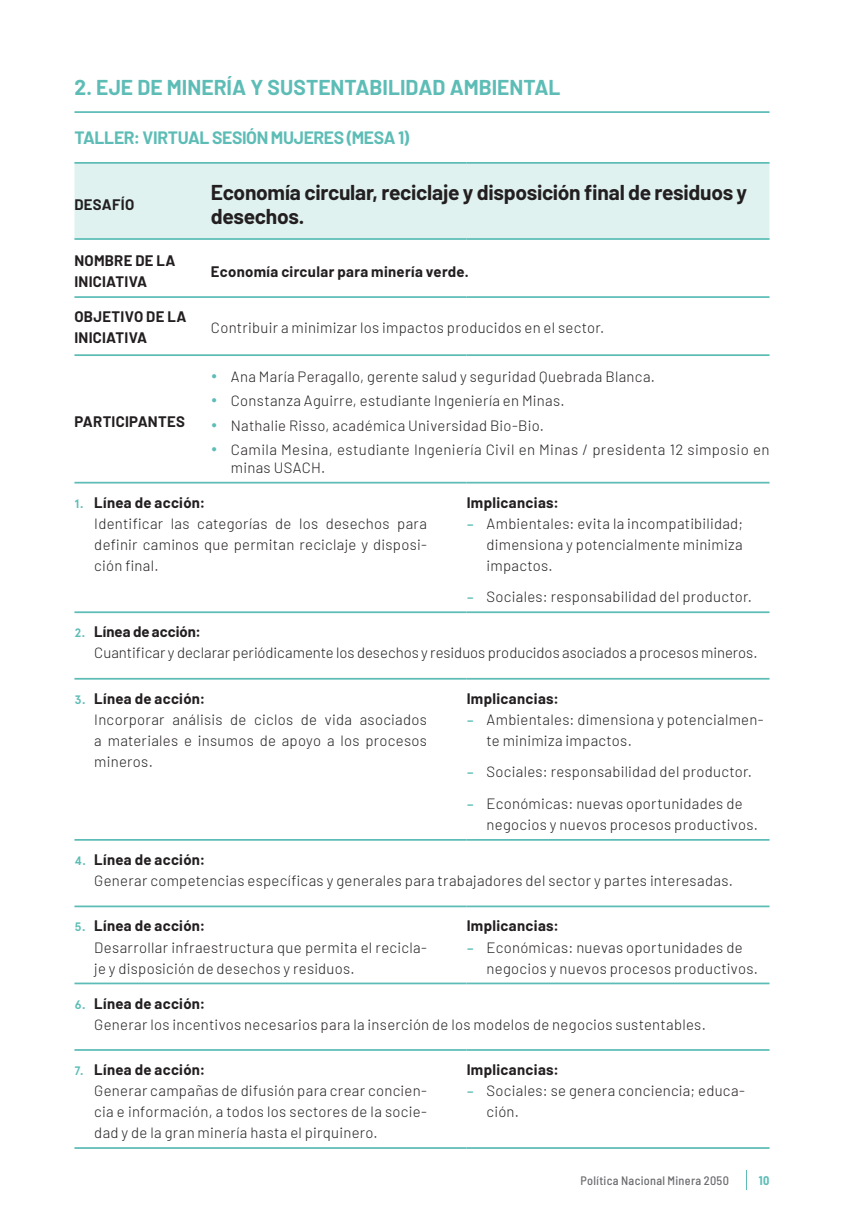
<style>
.page{position:relative;width:844px;height:1216px;background:#fff}
.page>*{position:absolute;margin:0;border:0;box-sizing:border-box;transform-origin:0 0}
.Cuerpo{font:700 21px/24.5px "Barlow";letter-spacing:-.015em;color:#231f20}
.Cuerpo-2{font:700 21px "Barlow";color:#5dbdb6}
.Cuerpo-3{font:700 17.5px "Barlow";letter-spacing:-.02em;color:#5dbdb6}
.Cuerpo-4{font:300 14.88px/21px "Barlow";letter-spacing:.02em;color:#231f20}
.Cuerpo-5{font:700 14.88px/21px "Barlow";letter-spacing:.02em;color:#231f20}
.Cuerpo-6{font:300 14.88px/21px "Barlow";color:#231f20}
.t1{font:500 semi-condensed 12.25px "Barlow";letter-spacing:.025em;color:#6c6d70}
.t2{font:700 semi-condensed 12.25px "Barlow";color:#5dbdb6}
.s1{font-family:"Apercu";font-weight:700;font-size:17.5px;color:#5dbdb6}
.s2{font-family:"Apercu";font-weight:700;font-size:12.25px;color:#5dbdb6}
.s3{font-weight:700}
</style>
<div class="page">
<hr style="left:74px;top:111px;width:695px;height:2px;background:#5dbdb6">
<div style="left:74px;top:164px;width:695px;height:74px;background:#dff2f0"></div>
<hr style="left:74px;top:162px;width:137px;height:2px;background:#5dbdb6">
<hr style="left:211px;top:162px;width:255px;height:2px;background:#5dbdb6">
<hr style="left:466px;top:162px;width:303px;height:2px;background:#5dbdb6">
<hr style="left:74px;top:238px;width:137px;height:2px;background:#5dbdb6">
<hr style="left:211px;top:238px;width:255px;height:2px;background:#5dbdb6">
<hr style="left:466px;top:238px;width:303px;height:2px;background:#5dbdb6">
<hr style="left:74px;top:296px;width:137px;height:2px;background:#5dbdb6">
<hr style="left:211px;top:296px;width:255px;height:2px;background:#5dbdb6">
<hr style="left:466px;top:296px;width:303px;height:2px;background:#5dbdb6">
<hr style="left:74px;top:354px;width:137px;height:2px;background:#5dbdb6">
<hr style="left:211px;top:354px;width:255px;height:2px;background:#5dbdb6">
<hr style="left:466px;top:354px;width:303px;height:2px;background:#5dbdb6">
<hr style="left:74px;top:482px;width:137px;height:1px;background:#5dbdb6">
<hr style="left:211px;top:482px;width:255px;height:1px;background:#5dbdb6">
<hr style="left:466px;top:482px;width:303px;height:1px;background:#5dbdb6">
<hr style="left:74px;top:611px;width:137px;height:2px;background:#5dbdb6">
<hr style="left:211px;top:611px;width:255px;height:2px;background:#5dbdb6">
<hr style="left:466px;top:611px;width:303px;height:2px;background:#5dbdb6">
<hr style="left:74px;top:678px;width:137px;height:1px;background:#5dbdb6">
<hr style="left:211px;top:678px;width:255px;height:1px;background:#5dbdb6">
<hr style="left:466px;top:678px;width:303px;height:1px;background:#5dbdb6">
<hr style="left:74px;top:839px;width:137px;height:1px;background:#5dbdb6">
<hr style="left:211px;top:839px;width:255px;height:1px;background:#5dbdb6">
<hr style="left:466px;top:839px;width:303px;height:1px;background:#5dbdb6">
<hr style="left:74px;top:905px;width:137px;height:2px;background:#5dbdb6">
<hr style="left:211px;top:905px;width:255px;height:2px;background:#5dbdb6">
<hr style="left:466px;top:905px;width:303px;height:2px;background:#5dbdb6">
<hr style="left:74px;top:982px;width:137px;height:2px;background:#5dbdb6">
<hr style="left:211px;top:982px;width:255px;height:2px;background:#5dbdb6">
<hr style="left:466px;top:982px;width:303px;height:2px;background:#5dbdb6">
<hr style="left:74px;top:1049px;width:137px;height:1px;background:#5dbdb6">
<hr style="left:211px;top:1049px;width:255px;height:1px;background:#5dbdb6">
<hr style="left:466px;top:1049px;width:303px;height:1px;background:#5dbdb6">
<hr style="left:74px;top:1147px;width:137px;height:1px;background:#5dbdb6">
<hr style="left:211px;top:1147px;width:255px;height:1px;background:#5dbdb6">
<hr style="left:466px;top:1147px;width:303px;height:1px;background:#5dbdb6">
<p class="Cuerpo-2" style="left:74px;top:72px;width:487px">2. EJE DE MINERÍA Y SUSTENTABILIDAD AMBIENTAL</p>
<p class="Cuerpo-3" style="left:74px;top:125px;width:336px">TALLER: VIRTUAL SESIÓN MUJERES (MESA 1)</p>
<p class="Cuerpo-5" style="left:74px;top:193px;width:61px">DESAFÍO</p>
<p class="Cuerpo" style="left:211px;top:178px;width:537px">Economía circular, reciclaje y disposición final de residuos y desechos.</p>
<p class="Cuerpo-5" style="left:74px;top:249px;width:102px">NOMBRE DE LA<br>INICIATIVA</p>
<p class="Cuerpo-5" style="left:211px;top:259px;width:259px">Economía circular para minería verde.</p>
<p class="Cuerpo-5" style="left:74px;top:305px;width:113px">OBJETIVO DE LA<br>INICIATIVA</p>
<p class="Cuerpo-4" style="left:211px;top:316px;width:394px">Contribuir a minimizar los impactos producidos en el sector.</p>
<p class="Cuerpo-4" style="left:211px;top:365px;width:445px"><span class="s1">•</span> Ana María Peragallo, gerente salud y seguridad Quebrada Blanca.</p>
<p class="Cuerpo-4" style="left:211px;top:389px;width:355px"><span class="s1">•</span> Constanza Aguirre, estudiante Ingeniería en Minas.</p>
<p class="Cuerpo-4" style="left:211px;top:414px;width:334px"><span class="s1">•</span> Nathalie Risso, académica Universidad Bio-Bio.</p>
<p class="Cuerpo-4" style="left:231px;top:440px;width:540px;line-height:17.5px;text-indent:-20px"><span class="s1">•</span> Camila Mesina, estudiante Ingeniería Civil en Minas / presidenta 12 simposio en minas USACH.</p>
<p class="Cuerpo-4" style="left:94px;top:491px;width:334px;text-indent:-20px"><span class="s2">1.</span> <span class="s3">Línea de acción:<br></span>Identificar las categorías de los desechos para definir caminos que permitan reciclaje y disposi&shy;ción final.</p>
<p class="Cuerpo-5" style="left:466px;top:490px;width:94px">Implicancias:</p>
<p class="Cuerpo-5" style="left:74px;top:410px;width:112px">PARTICIPANTES</p>
<p class="Cuerpo-4" style="left:486px;top:512px;width:258px;text-align:justify;text-indent:-20px"><span class="s2">–</span> Ambientales: evita la incompatibilidad; dimensiona y potencialmente minimiza impactos.</p>
<p class="Cuerpo-4" style="left:466px;top:585px;width:287px"><span class="s2">–</span> Sociales: responsabilidad del productor.</p>
<p class="Cuerpo-6" style="left:94px;top:620px;width:664px;text-indent:-20px"><span class="s2">2.</span> <span class="s3">Línea de acción:<br></span>Cuantificar y declarar periódicamente los desechos y residuos producidos asociados a procesos mineros.</p>
<p class="Cuerpo-4" style="left:94px;top:687px;width:334px;text-indent:-20px"><span class="s2">3.</span> <span class="s3">Línea de acción:<br></span>Incorporar análisis de ciclos de vida asociados a materiales e insumos de apoyo a los procesos mineros.</p>
<p class="Cuerpo-5" style="left:466px;top:686px;width:94px">Implicancias:</p>
<p class="Cuerpo-4" style="left:486px;top:708px;width:278px;text-indent:-20px"><span class="s2">–</span> Ambientales: dimensiona y potencialmen&shy;te minimiza impactos.</p>
<p class="Cuerpo-4" style="left:466px;top:760px;width:287px"><span class="s2">–</span> Sociales: responsabilidad del productor.</p>
<p class="Cuerpo-4" style="left:486px;top:792px;width:273px;text-indent:-20px"><span class="s2">–</span> Económicas: nuevas oportunidades de negocios y nuevos procesos productivos.</p>
<p class="Cuerpo-4" style="left:94px;top:848px;width:640px;text-indent:-20px"><span class="s2">4.</span> <span class="s3">Línea de acción:<br></span>Generar competencias específicas y generales para trabajadores del sector y partes interesadas.</p>
<p class="Cuerpo-4" style="left:94px;top:914px;width:334px;text-indent:-20px"><span class="s2">5.</span> <span class="s3">Línea de acción:<br></span>Desarrollar infraestructura que permita el recicla&shy;je y disposición de desechos y residuos.</p>
<p class="Cuerpo-5" style="left:466px;top:914px;width:94px">Implicancias:</p>
<p class="Cuerpo-4" style="left:486px;top:935px;width:273px;text-indent:-20px"><span class="s2">–</span> Económicas: nuevas oportunidades de negocios y nuevos procesos productivos.</p>
<p class="Cuerpo-4" style="left:94px;top:991px;width:613px;text-indent:-20px"><span class="s2">6.</span> <span class="s3">Línea de acción:<br></span>Generar los incentivos necesarios para la inserción de los modelos de negocios sustentables.</p>
<p class="Cuerpo-4" style="left:94px;top:1058px;width:334px;text-indent:-20px"><span class="s2">7.</span> <span class="s3">Línea de acción:<br></span>Generar campañas de difusión para crear concien&shy;cia e información, a todos los sectores de la socie&shy;dad y de la gran minería hasta el pirquinero.</p>
<p class="Cuerpo-5" style="left:466px;top:1057px;width:94px">Implicancias:</p>
<p class="Cuerpo-4" style="left:486px;top:1079px;width:260px;text-indent:-20px"><span class="s2">–</span> Sociales: se genera conciencia; educa&shy;ción.</p>
<p class="t1" style="left:580px;top:1171px;width:150px">Política Nacional Minera 2050</p>
<p class="t2" style="left:758px;top:1171px;width:12px">10</p>
</div>
